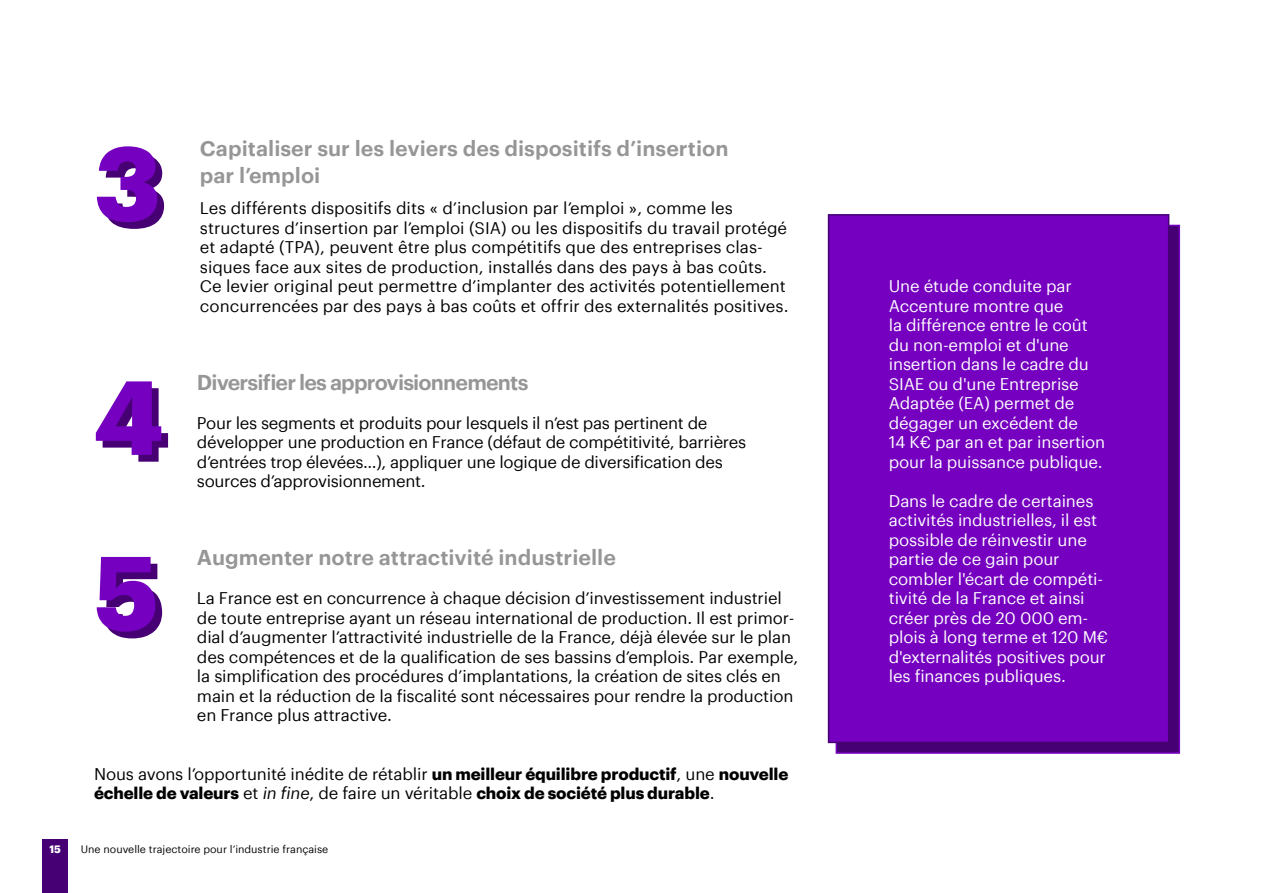
<style>
.page{position:relative;width:1263px;height:893px;background:#fff}
.page>*{position:absolute;margin:0;border:0;box-sizing:border-box;transform-origin:0 0}
.t1{font:700 102.75px/175.5px "Graphik";color:#7500c0}
.t2{font:600 21px/27px "Graphik";color:#969696}
.t3{font:600 21px "Graphik";letter-spacing:-.04em;color:#969696}
.t4{font:16.5px/19.5px "Graphik";letter-spacing:-.01em;color:#000}
.t5{font:16.5px/19.5px "Graphik";letter-spacing:-.01em;color:#fff}
.t6{font:700 16.5px/19.5px "Graphik";letter-spacing:-.01em;color:#000}
.t7{font:10.5px "Graphik";color:#000}
.t8{font:700 10.5px "Graphik";color:#fff}
.s1{font-weight:400}
.s2{font-weight:400;font-style:italic}
</style>
<div class="page">
<div style="left:836px;top:225px;width:344px;height:529px;background:#460073;border:2px solid #7500c0"></div>
<div style="left:828px;top:215px;width:341px;height:527px;background:#7500c0"></div>
<div style="left:828px;top:214px;width:341px;height:529px;border:2px solid #460073"></div>
<div style="left:43px;top:839px;width:25px;height:54px;background:#460073"></div>
<h1 class="t1" style="left:94px;top:87px;width:69px">3</h1>
<p class="t2" style="left:200px;top:133px;width:530px">Capitaliser sur les leviers des dispositifs d’insertion par l’emploi</p>
<p class="t4" style="left:200px;top:197px;width:590px">Les différents dispositifs dits « d’inclusion par l’emploi », comme les structures d’insertion par l’emploi (SIA) ou les dispositifs du travail protégé et adapté (TPA), peuvent être plus compétitifs que des entreprises clas&shy;siques face aux sites de production, installés dans des pays à bas coûts.<br>Ce levier original peut permettre d’implanter des activités potentiellement concurrencées par des pays à bas coûts et offrir des externalités positives.</p>
<p class="t8" style="left:50px;top:841px;width:13px">15</p>
<h1 class="t1" style="left:94px;top:321px;width:72px">4<br>5</h1>
<p class="t3" style="left:197px;top:366px;width:333px">Diversifier les approvisionnements</p>
<p class="t4" style="left:197px;top:411px;width:551px">Pour les segments et produits pour lesquels il n’est pas pertinent de développer une production en France (défaut de compétitivité, barrières d’entrées trop élevées…), appliquer une logique de diversification des sources d’approvisionnement.</p>
<p class="t2" style="left:197px;top:542px;width:420px">Augmenter notre attractivité industrielle</p>
<p class="t4" style="left:197px;top:587px;width:603px">La France est en concurrence à chaque décision d’investissement industriel de toute entreprise ayant un réseau international de production. Il est primor&shy;dial d’augmenter l’attractivité industrielle de la France, déjà élevée sur le plan des compétences et de la qualification de ses bassins d’emplois. Par exemple, la simplification des procédures d’implantations, la création de sites clés en main et la réduction de la fiscalité sont nécessaires pour rendre la production en France plus attractive.</p>
<p class="t6" style="left:94px;top:762px;width:696px"><span class="s1">Nous avons l’opportunité inédite de rétablir</span> un meilleur équilibre productif<span class="s1">, une</span> nouvelle échelle de valeurs <span class="s1">et</span> <span class="s2">in fine</span><span class="s1">, de faire un véritable</span> choix de société plus durable<span class="s1">.</span></p>
<p class="t7" style="left:81px;top:842px;width:249px">Une nouvelle trajectoire pour l’industrie française</p>
<p class="t5" style="left:889px;top:275px;width:218px">Une étude conduite par<br>Accenture montre que<br>la différence entre le coût du non-emploi et d'une insertion dans le cadre du<br>SIAE ou d'une Entreprise<br>Adaptée (EA) permet de dégager un excédent de<br>14 K€ par an et par insertion pour la puissance publique.</p>
<p class="t5" style="left:889px;top:489px;width:221px">Dans le cadre de certaines activités industrielles, il est possible de réinvestir une partie de ce gain pour combler l'écart de compéti&shy;tivité de la France et ainsi créer près de 20 000 em&shy;plois à long terme et 120 M€ d'externalités positives pour les finances publiques.</p>
</div>
